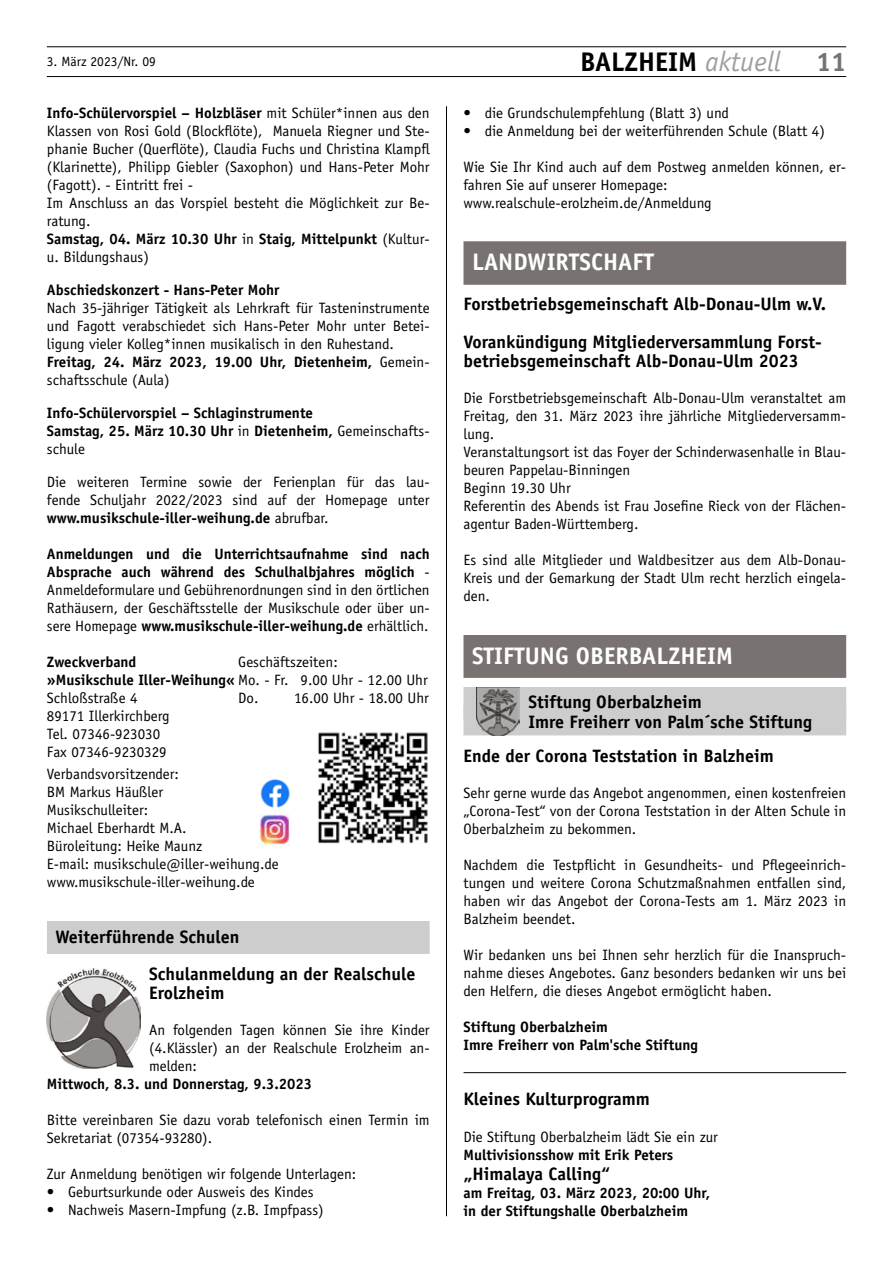
<style>
.page{position:relative;width:893px;height:1263px;background:#fff}
.page>*{position:absolute;margin:0;border:0;box-sizing:border-box;transform-origin:0 0}
.t1{font:700 27px "Officina Sans";color:#000}
.t2{font:700 27px "Officina Sans";color:#787370}
.t3{font:700 24px "Officina Sans";color:#fff}
.t4{font:700 18px/37.5px "Officina Sans";color:#000}
.t5{font:15px/18px "Officina Sans";color:#000}
.t6{font:700 15px/18px "Officina Sans";color:#000}
.t7{font:13.5px "Officina Sans";color:#000}
.s1{font-weight:400;font-style:italic;font-size:28.35px;color:#a19f9d}
.s2{font-weight:700}
.s3{font-weight:400}
</style>
<div class="page">
<hr style="left:47px;top:76px;width:799px;height:1px;background:#000">
<hr style="left:47px;top:47px;width:799px;height:1px;background:#000">
<hr style="left:446px;top:106px;width:1px;height:1110px;background:#000">
<hr style="left:463px;top:1072px;width:383px;height:1px;background:#000">
<div style="left:463px;top:241px;width:383px;height:43px;background:#787370"></div>
<div style="left:463px;top:635px;width:383px;height:43px;background:#787370"></div>
<div style="left:463px;top:687px;width:383px;height:32px;background:#cecdcd"></div>
<div style="left:463px;top:705px;width:383px;height:30px;background:#cecdcd"></div>
<img style="left:476px;top:687px;width:44px;height:49px">
<img style="left:260px;top:779px;width:30px;height:29px">
<img style="left:318px;top:732px;width:110px;height:112px">
<img style="left:260px;top:815px;width:30px;height:30px">
<div style="left:47px;top:921px;width:383px;height:33px;background:#cecdcd"></div>
<img style="left:47px;top:969px;width:94px;height:99px">
<h1 class="t1" style="left:580px;top:45px;width:202px">BALZHEIM <span class="s1">aktuell</span></h1>
<p class="t7" style="left:47px;top:53px;width:111px">3. März 2023/Nr. 09</p>
<h1 class="t2" style="left:816px;top:45px;width:32px">11</h1>
<p class="t5" style="left:463px;top:104px;width:267px">• die Grundschulempfehlung (Blatt 3) und</p>
<p class="t5" style="left:463px;top:122px;width:363px">• die Anmeldung bei der weiterführenden Schule (Blatt 4)</p>
<p class="t5" style="left:463px;top:158px;width:384px">Wie Sie Ihr Kind auch auf dem Postweg anmelden können, er&shy;fahren Sie auf unserer Homepage: www.realschule-erolzheim.de/Anmeldung</p>
<p class="t5" style="left:47px;top:104px;width:384px"><span class="s2">Info-Schülervorspiel – Holzbläser</span> mit Schüler*innen aus den Klassen von Rosi Gold (Blockflöte), Manuela Riegner und Ste&shy;phanie Bucher (Querflöte), Claudia Fuchs und Christina Klampfl (Klarinette), Philipp Giebler (Saxophon) und Hans-Peter Mohr (Fagott). - Eintritt frei -<br>Im Anschluss an das Vorspiel besteht die Möglichkeit zur Be&shy;ratung.<br><span class="s2">Samstag, 04. März 10.30 Uhr</span> in <span class="s2">Staig, Mittelpunkt</span> (Kultur&shy;u. Bildungshaus)</p>
<p class="t6" style="left:47px;top:281px;width:234px">Abschiedskonzert - Hans-Peter Mohr</p>
<p class="t5" style="left:47px;top:299px;width:384px">Nach 35-jähriger Tätigkeit als Lehrkraft für Tasteninstrumente und Fagott verabschiedet sich Hans-Peter Mohr unter Betei&shy;ligung vieler Kolleg*innen musikalisch in den Ruhestand.<br><span class="s2">Freitag, 24. März 2023, 19.00 Uhr, Dietenheim,</span> Gemein&shy;schaftsschule (Aula)</p>
<p class="t6" style="left:47px;top:404px;width:384px">Info-Schülervorspiel – Schlaginstrumente<br>Samstag, 25. März 10.30 Uhr <span class="s3">in</span> Dietenheim, <span class="s3">Gemeinschafts&shy;schule</span></p>
<p class="t5" style="left:47px;top:473px;width:384px;text-align:justify">Die weiteren Termine sowie der Ferienplan für das lau&shy;fende Schuljahr 2022/2023 sind auf der Homepage unter <span class="s2">www.musikschule-iller-weihung.de</span> abrufbar.</p>
<p class="t5" style="left:47px;top:545px;width:384px;text-align:justify"><span class="s2">Anmeldungen und die Unterrichtsaufnahme sind nach Absprache auch während des Schulhalbjahres möglich</span> - Anmeldeformulare und Gebührenordnungen sind in den örtlichen Rathäusern, der Geschäftsstelle der Musikschule oder über un&shy;sere Homepage <span class="s2">www.musikschule-iller-weihung.de</span> erhältlich.</p>
<p class="t6" style="left:47px;top:653px;width:91px">Zweckverband</p>
<h2 class="t3" style="left:472px;top:247px;width:184px">LANDWIRTSCHAFT</h2>
<p class="t4" style="left:463px;top:285px;width:364px">Forstbetriebsgemeinschaft Alb-Donau-Ulm w.V.<br>Vorankündigung Mitgliederversammlung Forst-</p>
<p class="t4" style="left:463px;top:342px;width:337px">betriebsgemeinschaft Alb-Donau-Ulm 2023</p>
<p class="t5" style="left:463px;top:389px;width:384px">Die Forstbetriebsgemeinschaft Alb-Donau-Ulm veranstaltet am Freitag, den 31. März 2023 ihre jährliche Mitgliederversamm&shy;lung.<br>Veranstaltungsort ist das Foyer der Schinderwasenhalle in Blau&shy;beuren Pappelau-Binningen<br>Beginn 19.30 Uhr<br>Referentin des Abends ist Frau Josefine Rieck von der Flächen&shy;agentur Baden-Württemberg.</p>
<p class="t5" style="left:463px;top:551px;width:384px;text-align:justify">Es sind alle Mitglieder und Waldbesitzer aus dem Alb-Donau-Kreis und der Gemarkung der Stadt Ulm recht herzlich eingela&shy;den.</p>
<h2 class="t3" style="left:472px;top:640px;width:262px">STIFTUNG OBERBALZHEIM</h2>
<p class="t4" style="left:528px;top:692px;width:285px;line-height:19.5px">Stiftung Oberbalzheim<br>Imre Freiherr von Palm´sche Stiftung</p>
<p class="t4" style="left:463px;top:737px;width:312px">Ende der Corona Teststation in Balzheim</p>
<p class="t5" style="left:463px;top:784px;width:384px;text-align:justify">Sehr gerne wurde das Angebot angenommen, einen kostenfreien „Corona-Test“ von der Corona Teststation in der Alten Schule in Oberbalzheim zu bekommen.</p>
<p class="t5" style="left:463px;top:856px;width:384px;text-align:justify">Nachdem die Testpflicht in Gesundheits- und Pflegeeinrich&shy;tungen und weitere Corona Schutzmaßnahmen entfallen sind, haben wir das Angebot der Corona-Tests am 1. März 2023 in Balzheim beendet.</p>
<p class="t5" style="left:463px;top:946px;width:384px;text-align:justify">Wir bedanken uns bei Ihnen sehr herzlich für die Inanspruch&shy;nahme dieses Angebotes. Ganz besonders bedanken wir uns bei den Helfern, die dieses Angebot ermöglicht haben.</p>
<p class="t6" style="left:463px;top:1018px;width:236px">Stiftung Oberbalzheim<br>Imre Freiherr von Palm'sche Stiftung</p>
<p class="t4" style="left:463px;top:1080px;width:188px">Kleines Kulturprogramm</p>
<p class="t5" style="left:463px;top:1128px;width:256px">Die Stiftung Oberbalzheim lädt Sie ein zur</p>
<p class="t6" style="left:463px;top:1146px;width:211px">Multivisionsshow mit Erik Peters</p>
<p class="t4" style="left:463px;top:1155px;width:148px">„Himalaya Calling“</p>
<p class="t6" style="left:463px;top:1183px;width:248px">am Freitag, 03. März 2023, 20:00 Uhr, in der Stiftungshalle Oberbalzheim</p>
<p class="t5" style="left:47px;top:653px;width:382px;text-indent:191px">Geschäftszeiten: <span class="s2">»Musikschule Iller-Weihung«</span> Mo. - Fr. 9.00 Uhr - 12.00 Uhr<br>Schloßstraße 4</p>
<p class="t5" style="left:238px;top:689px;width:192px">Do. 16.00 Uhr - 18.00 Uhr</p>
<p class="t5" style="left:47px;top:707px;width:124px">89171 Illerkirchberg<br>Tel. 07346-923030<br>Fax 07346-9230329</p>
<p class="t5" style="left:47px;top:765px;width:233px">Verbandsvorsitzender:<br>BM Markus Häußler<br>Musikschulleiter:<br>Michael Eberhardt M.A.<br>Büroleitung: Heike Maunz<br>E-mail: musikschule@iller-weihung.de www.musikschule-iller-weihung.de</p>
<p class="t4" style="left:149px;top:918px;width:268px;line-height:37px;text-indent:-94px">Weiterführende Schulen<br>Schulanmeldung an der Realschule</p>
<p class="t4" style="left:149px;top:974px;width:77px">Erolzheim</p>
<p class="t5" style="left:149px;top:1021px;width:282px;text-align:justify">An folgenden Tagen können Sie ihre Kinder (4.Klässler) an der Realschule Erolzheim an&shy;melden:</p>
<p class="t6" style="left:47px;top:1075px;width:267px">Mittwoch, 8.3. und Donnerstag, 9.3.2023</p>
<p class="t5" style="left:47px;top:1111px;width:384px">Bitte vereinbaren Sie dazu vorab telefonisch einen Termin im<br>Sekretariat (07354-93280).</p>
<p class="t5" style="left:47px;top:1165px;width:311px">Zur Anmeldung benötigen wir folgende Unterlagen:</p>
<p class="t5" style="left:47px;top:1183px;width:268px">• Geburtsurkunde oder Ausweis des Kindes</p>
<p class="t5" style="left:47px;top:1201px;width:278px">• Nachweis Masern-Impfung (z.B. Impfpass)</p>
</div>
